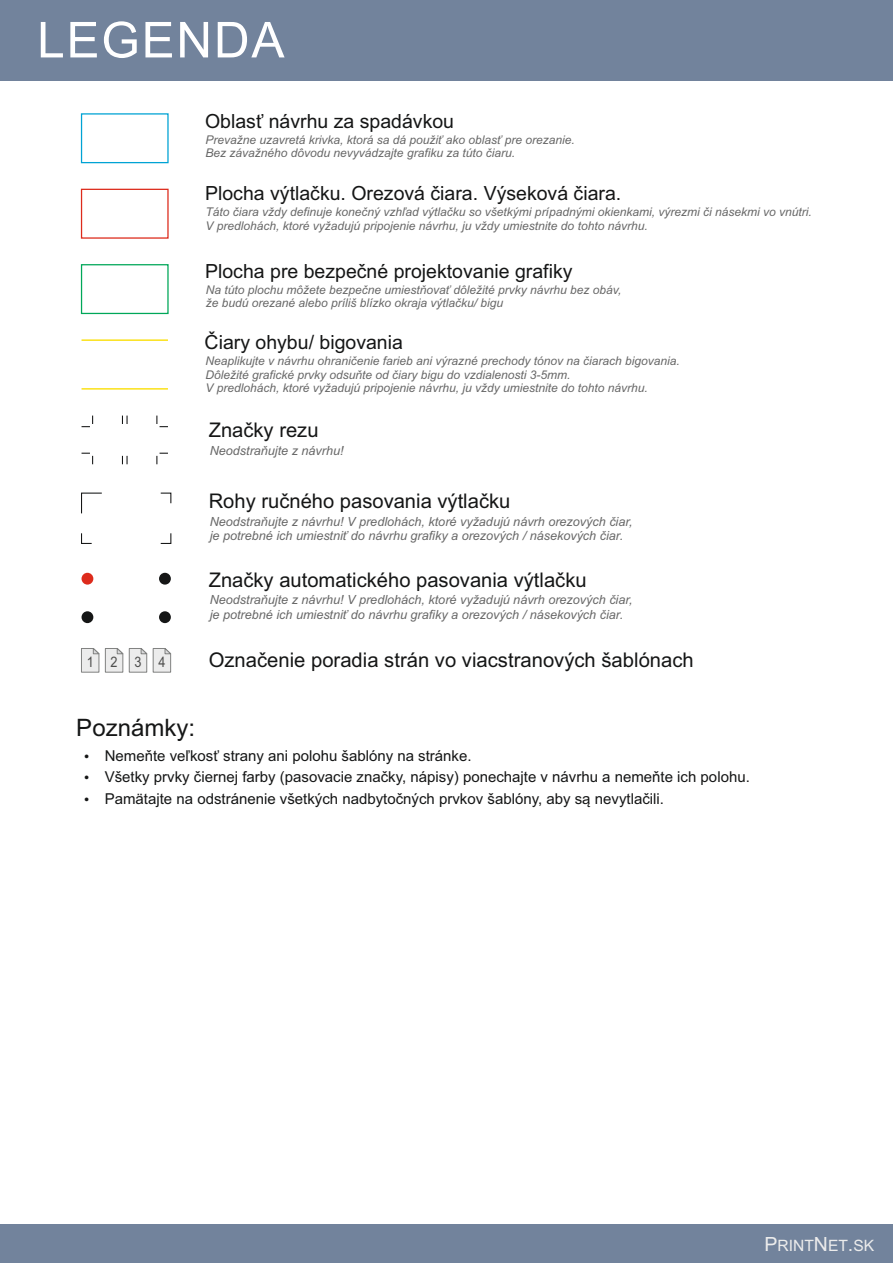
<style>
.page{position:relative;width:893px;height:1263px;background:#fff}
.page>*{position:absolute;margin:0;border:0;box-sizing:border-box;transform-origin:0 0}
.t1{font:24px "Arial";color:#151616}
.t2{font:20.25px "Arial";color:#151616}
.t3{font:19.5px "Arial";color:#151616}
.t4{font:15.6px "Arial";color:#ececec}
.t5{font:15px/21.3px "Arial";color:#151616}
.t6{font:14.55px "Arial";color:#4e4e4d;scale:.88 1}
.t7{font:italic 12.6px/14.1px "Arial";color:#676767}
.t8{font:italic 12px/13.4px "Arial";color:#676767}
.s1{font-size:19.5px}
</style>
<div class="page">
<div style="left:0;top:0;width:893px;height:81px;background:#72839c"></div>
<svg style="left:41px;top:21px;width:244px;height:37px"></svg>
<div style="left:0;top:1224px;width:893px;height:39px;background:#72839c"></div>
<div style="left:81px;top:113px;width:88px;height:50px;border:1px solid #00a3d4"></div>
<div style="left:81px;top:189px;width:88px;height:50px;border:1px solid #dd2b1c"></div>
<div style="left:81px;top:264px;width:88px;height:50px;border:1px solid #00a759"></div>
<hr style="left:82px;top:339px;width:86px;height:2px;background:#fbe116">
<hr style="left:82px;top:388px;width:86px;height:2px;background:#fbe116">
<svg style="left:81px;top:492px;width:21px;height:22px"></svg>
<svg style="left:81px;top:533px;width:11px;height:11px"></svg>
<svg style="left:160px;top:533px;width:12px;height:11px"></svg>
<svg style="left:160px;top:492px;width:12px;height:12px"></svg>
<div style="left:82px;top:573px;width:11px;height:12px;background:#dd2b1c;border-radius:50%"></div>
<div style="left:159px;top:573px;width:12px;height:12px;background:#151616;border-radius:50%"></div>
<div style="left:159px;top:611px;width:12px;height:12px;background:#151616;border-radius:50%"></div>
<div style="left:82px;top:611px;width:11px;height:12px;background:#151616;border-radius:50%"></div>
<svg style="left:81px;top:648px;width:91px;height:25px"></svg>
<svg style="left:156px;top:416px;width:12px;height:11px"></svg>
<svg style="left:156px;top:453px;width:12px;height:11px"></svg>
<svg style="left:82px;top:453px;width:11px;height:11px"></svg>
<svg style="left:82px;top:416px;width:11px;height:11px"></svg>
<svg style="left:122px;top:416px;width:6px;height:8px"></svg>
<svg style="left:122px;top:456px;width:6px;height:8px"></svg>
<h3 class="t3" style="left:205px;top:114px;width:251px">Oblasť návrhu za spadávkou</h3>
<p class="t8" style="left:206px;top:134px;width:371px">Prevažne uzavretá krivka, ktorá sa dá použiť ako oblasť pre orezanie.<br>Bez závažného dôvodu nevyvádzajte grafiku za túto čiaru.</p>
<h3 class="t3" style="left:205px;top:186px;width:418px">Plocha výtlačku. Orezová čiara. Výseková čiara.</h3>
<p class="t8" style="left:205px;top:206px;width:608px">Táto čiara vždy definuje konečný vzhľad výtlačku so všetkými prípadnými okienkami, výrezmi či násekmi vo vnútri.<br>V predlohách, ktoré vyžadujú pripojenie návrhu, ju vždy umiestnite do tohto návrhu.</p>
<h3 class="t3" style="left:205px;top:264px;width:369px">Plocha pre bezpečné projektovanie grafiky</h3>
<p class="t8" style="left:206px;top:284px;width:417px">Na túto plochu môžete bezpečne umiestňovať dôležité prvky návrhu bez obáv, že budú orezané alebo príliš blízko okraja výtlačku/ bigu</p>
<h3 class="t3" style="left:205px;top:334px;width:200px">Čiary ohybu/ bigovania</h3>
<p class="t8" style="left:206px;top:355px;width:476px">Neaplikujte v návrhu ohraničenie farieb ani výrazné prechody tónov na čiarach bigovania.<br>Dôležité grafické prvky odsuňte od čiary bigu do vzdialenosti 3-5mm.<br>V predlohách, ktoré vyžadujú pripojenie návrhu, ju vždy umiestnite do tohto návrhu.</p>
<h2 class="t2" style="left:209px;top:422px;width:111px">Značky rezu</h2>
<p class="t7" style="left:210px;top:444px;width:135px">Neodstraňujte z návrhu!</p>
<h2 class="t2" style="left:209px;top:494px;width:303px">Rohy ručného pasovania výtlačku</h2>
<p class="t7" style="left:210px;top:516px;width:424px">Neodstraňujte z návrhu! V predlohách, ktoré vyžadujú návrh orezových čiar, je potrebné ich umiestniť do návrhu grafiky a orezových / násekových čiar.</p>
<h2 class="t2" style="left:209px;top:572px;width:379px">Značky automatického pasovania výtlačku</h2>
<p class="t7" style="left:210px;top:594px;width:424px">Neodstraňujte z návrhu! V predlohách, ktoré vyžadujú návrh orezových čiar, je potrebné ich umiestniť do návrhu grafiky a orezových / násekových čiar.</p>
<p class="t6" style="left:87px;top:656px;width:91px">1234</p>
<h2 class="t2" style="left:209px;top:652px;width:487px">Označenie poradia strán vo viacstranových šablónach</h2>
<h1 class="t1" style="left:76px;top:718px;width:120px">Poznámky:</h1>
<p class="t5" style="left:105px;top:746px;width:647px">Nemeňte veľkosť strany ani polohu šablóny na stránke.<br>Všetky prvky čiernej farby (pasovacie značky, nápisy) ponechajte v návrhu a nemeňte ich polohu.<br>Pamätajte na odstránenie všetkých nadbytočných prvkov šablóny, aby są nevytlačili.</p>
<h3 class="t4" style="left:764px;top:1239px;width:111px"><span class="s1">P</span>RINT<span class="s1">N</span>ET<span class="s1">.</span>SK</h3>
</div>
